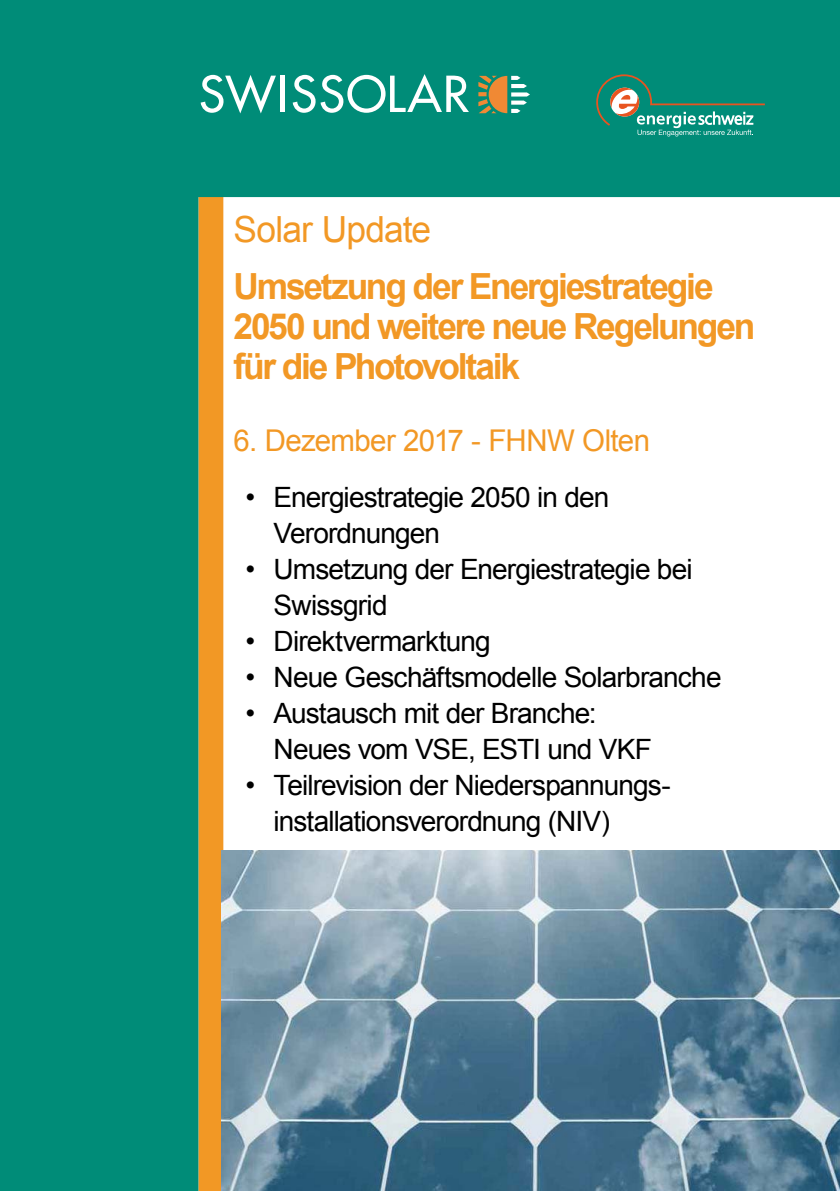
<style>
.page{position:relative;width:840px;height:1191px;background:#fff}
.page>*{position:absolute;margin:0;border:0;box-sizing:border-box;transform-origin:0 0}
.t1{font:700 36px/40px "Arial";letter-spacing:-.06em;color:#f29825}
.t2{font:36px "Arial";letter-spacing:-.025em;color:#f29825}
.t3{font:30px "Arial";letter-spacing:-.02em;color:#f29825}
.t4{font:28px/36px "Arial";letter-spacing:-.03em;color:#000}
</style>
<div class="page">
<div style="left:0;top:197px;width:198px;height:994px;background:#008c78"></div>
<div style="left:198px;top:197px;width:25px;height:994px;background:#f29825"></div>
<div style="left:0;top:0;width:839px;height:197px;background:#008c78"></div>
<svg style="left:200px;top:75px;width:76px;height:38px"></svg>
<div style="left:280px;top:76px;width:5px;height:36px;background:#fff"></div>
<svg style="left:292px;top:74px;width:176px;height:39px"></svg>
<svg style="left:478px;top:76px;width:51px;height:37px;background:#80996e"></svg>
<svg style="left:595px;top:73px;width:171px;height:63px;background:#2a9481"></svg>
<img style="left:221px;top:850px;width:618px;height:341px">
<p class="t2" style="left:233px;top:205px;width:199px">Solar Update</p>
<p class="t1" style="left:233px;top:267px;width:523px">Umsetzung der Energiestrategie<br>2050 und weitere neue Regelungen für die Photovoltaik</p>
<p class="t3" style="left:233px;top:420px;width:418px">6. Dezember 2017 - FHNW Olten</p>
<p class="t4" style="left:273px;top:480px;width:337px;text-indent:-28px">• Energiestrategie 2050 in den<br>Verordnungen</p>
<p class="t4" style="left:273px;top:552px;width:420px;text-indent:-28px">• Umsetzung der Energiestrategie bei<br>Swissgrid</p>
<p class="t4" style="left:245px;top:624px;width:246px">• Direktvermarktung</p>
<p class="t4" style="left:245px;top:660px;width:477px">• Neue Geschäftsmodelle Solarbranche</p>
<p class="t4" style="left:273px;top:696px;width:380px;text-indent:-28px">• Austausch mit der Branche:<br>Neues vom VSE, ESTI und VKF</p>
<p class="t4" style="left:273px;top:768px;width:398px;text-indent:-28px">• Teilrevision der Niederspannungs&shy;installationsverordnung (NIV)</p>
</div>
